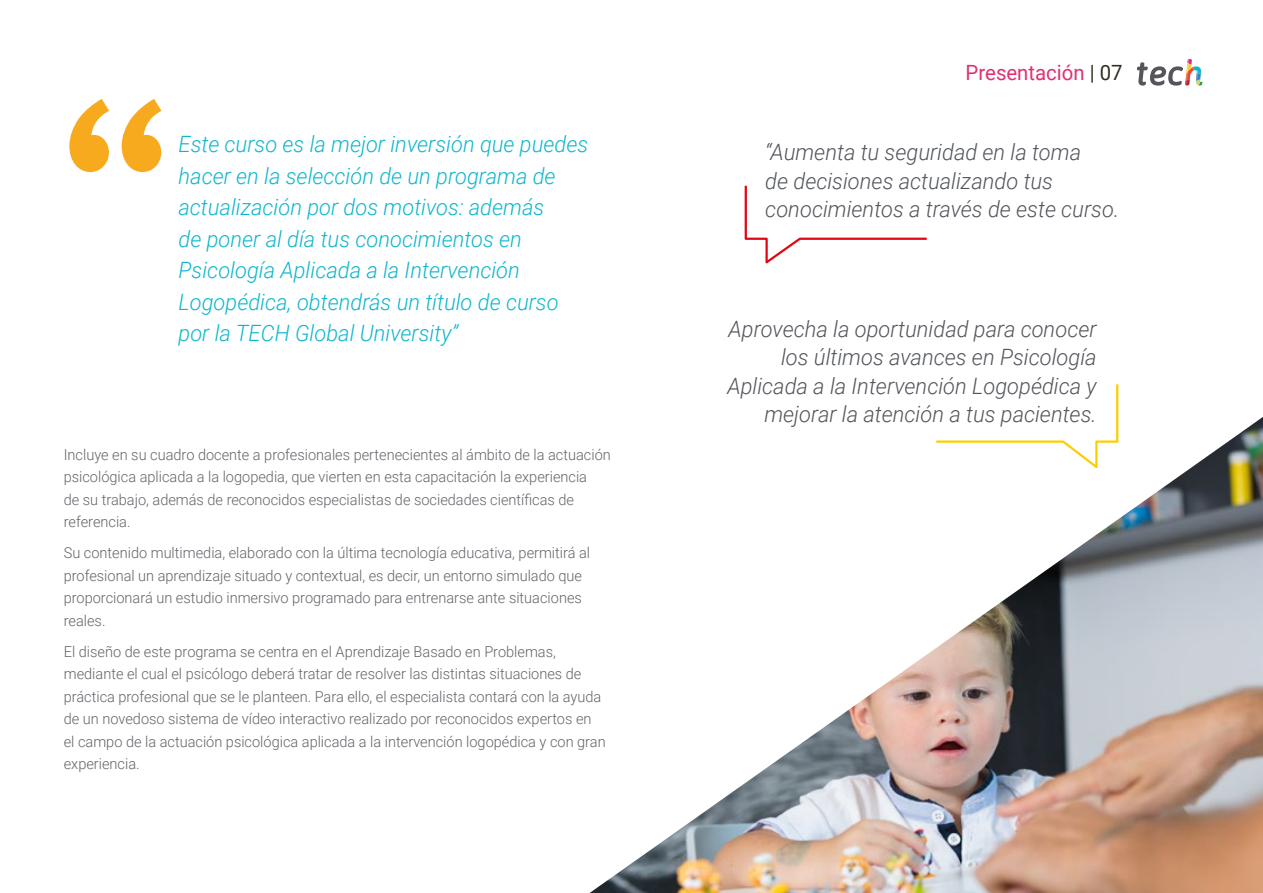
<style>
.page{position:relative;width:1263px;height:893px;background:#fff}
.page>*{position:absolute;margin:0;border:0;box-sizing:border-box;transform-origin:0 0}
.t1{font:italic 300 22.5px/31.5px "Roboto";color:#0fb6cf}
.t2{font:italic 300 22.5px/28.5px "Roboto";color:#52555b;text-align:right}
.t3{font:21px "Roboto";color:#df3174}
.t4{font:300 15px/22.5px "Roboto";color:#61646a}
.s1{color:#312e20}
</style>
<div class="page">
<svg style="left:69px;top:99px;width:92px;height:73px"></svg>
<img style="left:590px;top:417px;width:673px;height:476px">
<svg style="left:934px;top:384px;width:185px;height:88px"></svg>
<svg style="left:744px;top:185px;width:183px;height:79px"></svg>
<svg style="left:1137px;top:59px;width:65px;height:27px"></svg>
<p class="t1" style="left:178px;top:128px;width:411px">Este curso es la mejor inversión que puedes hacer en la selección de un programa de actualización por dos motivos: además<br>de poner al día tus conocimientos en Psicología Aplicada a la Intervención Logopédica, obtendrás un título de curso por la TECH Global University”</p>
<p class="t4" style="left:64px;top:443px;width:548px">Incluye en su cuadro docente a profesionales pertenecientes al ámbito de la actuación psicológica aplicada a la logopedia, que vierten en esta capacitación la experiencia<br>de su trabajo, además de reconocidos especialistas de sociedades científicas de referencia.</p>
<p class="t4" style="left:64px;top:541px;width:528px">Su contenido multimedia, elaborado con la última tecnología educativa, permitirá al profesional un aprendizaje situado y contextual, es decir, un entorno simulado que proporcionará un estudio inmersivo programado para entrenarse ante situaciones reales.</p>
<p class="t4" style="left:64px;top:640px;width:543px">El diseño de este programa se centra en el Aprendizaje Basado en Problemas, mediante el cual el psicólogo deberá tratar de resolver las distintas situaciones de práctica profesional que se le planteen. Para ello, el especialista contará con la ayuda de un novedoso sistema de vídeo interactivo realizado por reconocidos expertos en el campo de la actuación psicológica aplicada a la intervención logopédica y con gran experiencia.</p>
<h2 class="t3" style="left:966px;top:57px;width:159px">Presentación <span class="s1">| 07</span></h2>
<h1 class="t2" style="left:765px;top:137px;width:355px;text-align:left">“Aumenta tu seguridad en la toma<br>de decisiones actualizando tus conocimientos a través de este curso.</h1>
<h1 class="t2" style="left:727px;top:313px;width:371px">Aprovecha la oportunidad para conocer los últimos avances en Psicología Aplicada a la Intervención Logopédica y mejorar la atención a tus pacientes.</h1>
</div>
